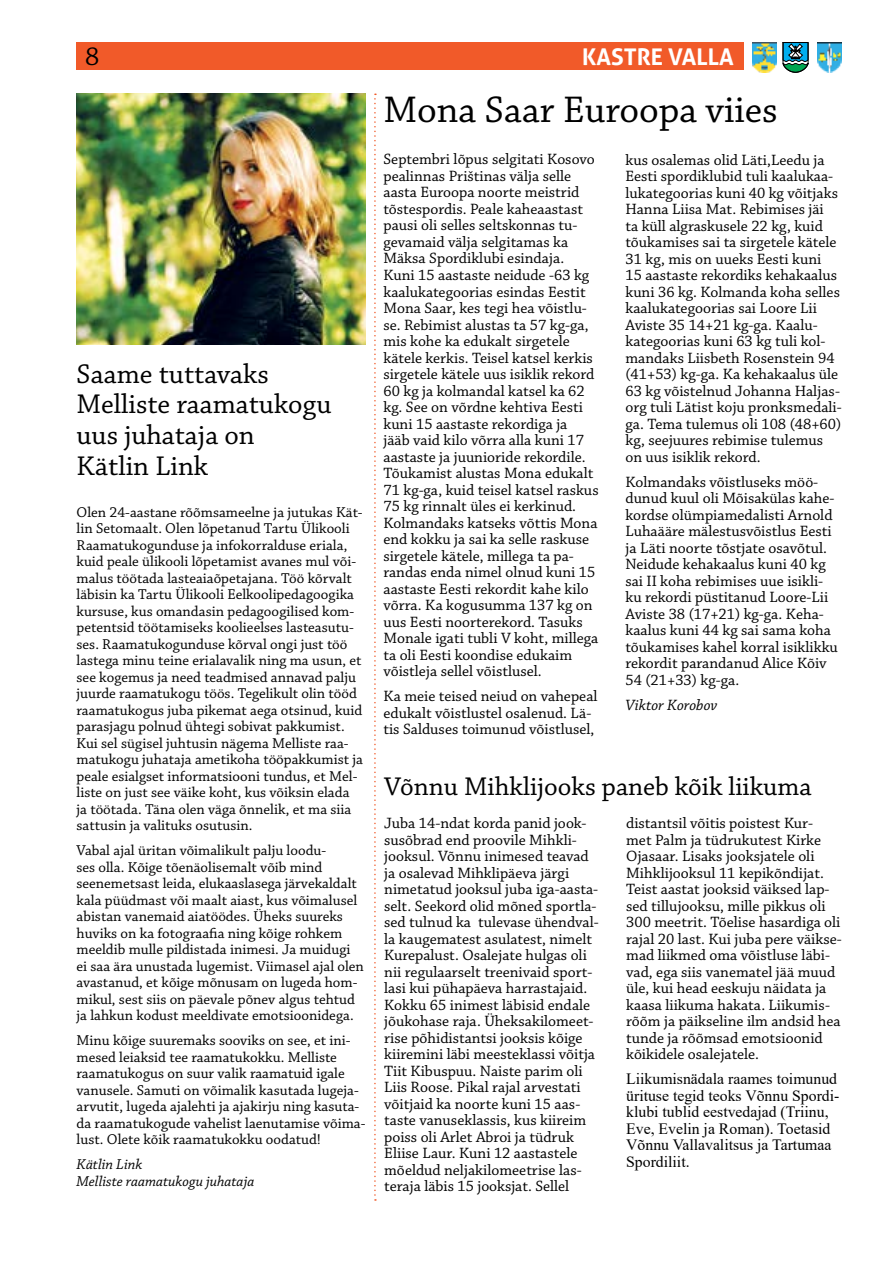
<style>
.page{position:relative;width:893px;height:1263px;background:#fff}
.page>*{position:absolute;margin:0;border:0;box-sizing:border-box;transform-origin:0 0}
.t1{font:39px "Chaparral Pro";color:#000}
.t2{font:28.5px/30.8px "Chaparral Pro";color:#000}
.t3{font:27px "Chaparral Pro";color:#000}
.t4{font:700 22.95px "Aller";color:#fff}
.t5{font:15.75px/16.5px "Chaparral Pro";color:#000}
.t6{font:15.75px/16.5px "Times New Roman";color:#000}
.t7{font:italic 15.75px "Chaparral Pro";color:#000}
.t8{font:15px/16.5px "Chaparral Pro";color:#000}
.t9{font:italic 15px/16.5px "Chaparral Pro";color:#000}
</style>
<div class="page">
<div style="left:77px;top:43px;width:667px;height:27px;background:#f15a29"></div>
<img style="left:752px;top:43px;width:24px;height:29px">
<img style="left:818px;top:43px;width:24px;height:29px">
<svg style="left:782px;top:43px;width:27px;height:29px"></svg>
<img style="left:77px;top:94px;width:289px;height:250px">
<svg style="left:374px;top:94px;width:2px;height:1107px"></svg>
<h3 class="t3" style="left:85px;top:42px;width:16px">8</h3>
<h3 class="t4" style="left:582px;top:43px;width:153px">KASTRE VALLA</h3>
<h2 class="t2" style="left:77px;top:359px;width:256px">Saame tuttavaks<br>Melliste raamatukogu uus juhataja on<br>Kätlin Link</h2>
<p class="t8" style="left:77px;top:504px;width:288px">Olen 24-aastane rõõmsameelne ja jutukas Kät&shy;lin Setomaalt. Olen lõpetanud Tartu Ülikooli Raamatukogunduse ja infokorralduse eriala, kuid peale ülikooli lõpetamist avanes mul või&shy;malus töötada lasteaiaõpetajana. Töö kõrvalt läbisin ka Tartu Ülikooli Eelkoolipedagoogika kursuse, kus omandasin pedagoogilised kom&shy;petentsid töötamiseks koolieelses lasteasutu&shy;ses. Raamatukogunduse kõrval ongi just töö lastega minu teine erialavalik ning ma usun, et see kogemus ja need teadmised annavad palju juurde raamatukogu töös. Tegelikult olin tööd raamatukogus juba pikemat aega otsinud, kuid parasjagu polnud ühtegi sobivat pakkumist.<br>Kui sel sügisel juhtusin nägema Melliste raa&shy;matukogu juhataja ametikoha tööpakkumist ja peale esialgset informatsiooni tundus, et Mel&shy;liste on just see väike koht, kus võiksin elada ja töötada. Täna olen väga õnnelik, et ma siia sattusin ja valituks osutusin.</p>
<p class="t8" style="left:77px;top:843px;width:289px">Vabal ajal üritan võimalikult palju loodu-<br>ses olla. Kõige tõenäolisemalt võib mind seenemetsast leida, elukaaslasega järvekaldalt kala püüdmast või maalt aiast, kus võimalusel abistan vanemaid aiatöödes. Üheks suureks huviks on ka fotograafia ning kõige rohkem meeldib mulle pildistada inimesi. Ja muidugi ei saa ära unustada lugemist. Viimasel ajal olen avastanud, et kõige mõnusam on lugeda hom&shy;mikul, sest siis on päevale põnev algus tehtud ja lahkun kodust meeldivate emotsioonidega.</p>
<p class="t8" style="left:77px;top:1033px;width:290px">Minu kõige suuremaks sooviks on see, et ini&shy;mesed leiaksid tee raamatukokku. Melliste raamatukogus on suur valik raamatuid igale vanusele. Samuti on võimalik kasutada lugeja&shy;arvutit, lugeda ajalehti ja ajakirju ning kasuta&shy;da raamatukogude vahelist laenutamise võima&shy;lust. Olete kõik raamatukokku oodatud!</p>
<p class="t9" style="left:77px;top:1157px;width:179px">Kätlin Link<br>Melliste raamatukogu juhataja</p>
<h1 class="t1" style="left:383px;top:88px;width:396px">Mona Saar Euroopa viies</h1>
<p class="t5" style="left:383px;top:152px;width:217px">Septembri lõpus selgitati Kosovo pealinnas Prištinas välja selle aasta Euroopa noorte meistrid tõstespordis. Peale kaheaastast pausi oli selles seltskonnas tu&shy;gevamaid välja selgitamas ka<br>Mäksa Spordiklubi esindaja.<br>Kuni 15 aastaste neidude -63 kg kaalukategoorias esindas Eestit<br>Mona Saar, kes tegi hea võistlu&shy;se. Rebimist alustas ta 57 kg-ga, mis kohe ka edukalt sirgetele kätele kerkis. Teisel katsel kerkis sirgetele kätele uus isiklik rekord<br>60 kg ja kolmandal katsel ka 62 kg. See on võrdne kehtiva Eesti kuni 15 aastaste rekordiga ja<br>jääb vaid kilo võrra alla kuni 17 aastaste ja juunioride rekordile.<br>Tõukamist alustas Mona edukalt<br>71 kg-ga, kuid teisel katsel raskus<br>75 kg rinnalt üles ei kerkinud.<br>Kolmandaks katseks võttis Mona end kokku ja sai ka selle raskuse sirgetele kätele, millega ta pa&shy;randas enda nimel olnud kuni 15 aastaste Eesti rekordit kahe kilo võrra. Ka kogusumma 137 kg on uus Eesti noorterekord. Tasuks<br>Monale igati tubli V koht, millega ta oli Eesti koondise edukaim võistleja sellel võistlusel.</p>
<p class="t5" style="left:383px;top:689px;width:216px">Ka meie teised neiud on vahepeal edukalt võistlustel osalenud. Lä&shy;tis Salduses toimunud võistlusel,</p>
<p class="t5" style="left:625px;top:152px;width:218px">kus osalemas olid Läti,Leedu ja<br>Eesti spordiklubid tuli kaalukaa&shy;lukategoorias kuni 40 kg võitjaks<br>Hanna Liisa Mat. Rebimises jäi<br>ta küll algraskusele 22 kg, kuid tõukamises sai ta sirgetele kätele<br>31 kg, mis on uueks Eesti kuni<br>15 aastaste rekordiks kehakaalus kuni 36 kg. Kolmanda koha selles kaalukategoorias sai Loore Lii<br>Aviste 35 14+21 kg-ga. Kaalu&shy;kategoorias kuni 63 kg tuli kol&shy;mandaks Liisbeth Rosenstein 94 (41+53) kg-ga. Ka kehakaalus üle<br>63 kg võistelnud Johanna Haljas&shy;org tuli Lätist koju pronksmedali&shy;ga. Tema tulemus oli 108 (48+60) kg, seejuures rebimise tulemus on uus isiklik rekord.</p>
<p class="t5" style="left:625px;top:474px;width:214px">Kolmandaks võistluseks möö&shy;dunud kuul oli Mõisakülas kahe&shy;kordse olümpiamedalisti Arnold<br>Luhaääre mälestusvõistlus Eesti ja Läti noorte tõstjate osavõtul.<br>Neidude kehakaalus kuni 40 kg sai II koha rebimises uue isikli&shy;ku rekordi püstitanud Loore-Lii<br>Aviste 38 (17+21) kg-ga. Keha&shy;kaalus kuni 44 kg sai sama koha tõukamises kahel korral isiklikku rekordit parandanud Alice Kõiv<br>54 (21+33) kg-ga.</p>
<p class="t7" style="left:625px;top:696px;width:94px">Viktor Korobov</p>
<h3 class="t3" style="left:384px;top:771px;width:429px">Võnnu Mihklijooks paneb kõik liikuma</h3>
<p class="t5" style="left:384px;top:815px;width:216px">Juba 14-ndat korda panid jook&shy;susõbrad end proovile Mihkli&shy;jooksul. Võnnu inimesed teavad ja osalevad Mihklipäeva järgi nimetatud jooksul juba iga-aasta&shy;selt. Seekord olid mõned sportla&shy;sed tulnud ka tulevase ühendval&shy;la kaugematest asulatest, nimelt Kurepalust. Osalejate hulgas oli nii regulaarselt treenivaid sport&shy;lasi kui pühapäeva harrastajaid.<br>Kokku 65 inimest läbisid endale jõukohase raja. Üheksakilomeet&shy;rise põhidistantsi jooksis kõige kiiremini läbi meesteklassi võitja Tiit Kibuspuu. Naiste parim oli Liis Roose. Pikal rajal arvestati võitjaid ka noorte kuni 15 aas&shy;taste vanuseklassis, kus kiireim poiss oli Arlet Abroi ja tüdruk Eliise Laur. Kuni 12 aastastele mõeldud neljakilomeetrise las&shy;teraja läbis 15 jooksjat. Sellel</p>
<p class="t5" style="left:626px;top:816px;width:217px">distantsil võitis poistest Kur&shy;met Palm ja tüdrukutest Kirke<br>Ojasaar. Lisaks jooksjatele oli<br>Mihklijooksul 11 kepikõndijat.<br>Teist aastat jooksid väiksed lap&shy;sed tillujooksu, mille pikkus oli<br>300 meetrit. Tõelise hasardiga oli rajal 20 last. Kui juba pere väikse&shy;mad liikmed oma võistluse läbi&shy;vad, ega siis vanematel jää muud üle, kui head eeskuju näidata ja kaasa liikuma hakata. Liikumis&shy;rõõm ja päikseline ilm andsid hea tunde ja rõõmsad emotsioonid kõikidele osalejatele.</p>
<p class="t6" style="left:626px;top:1070px;width:215px">Liikumisnädala raames toimunud ürituse tegid teoks Võnnu Spordi&shy;klubi tublid eestvedajad (Triinu,<br>Eve, Evelin ja Roman). Toetasid<br>Võnnu Vallavalitsus ja Tartumaa<br>Spordiliit.</p>
</div>
